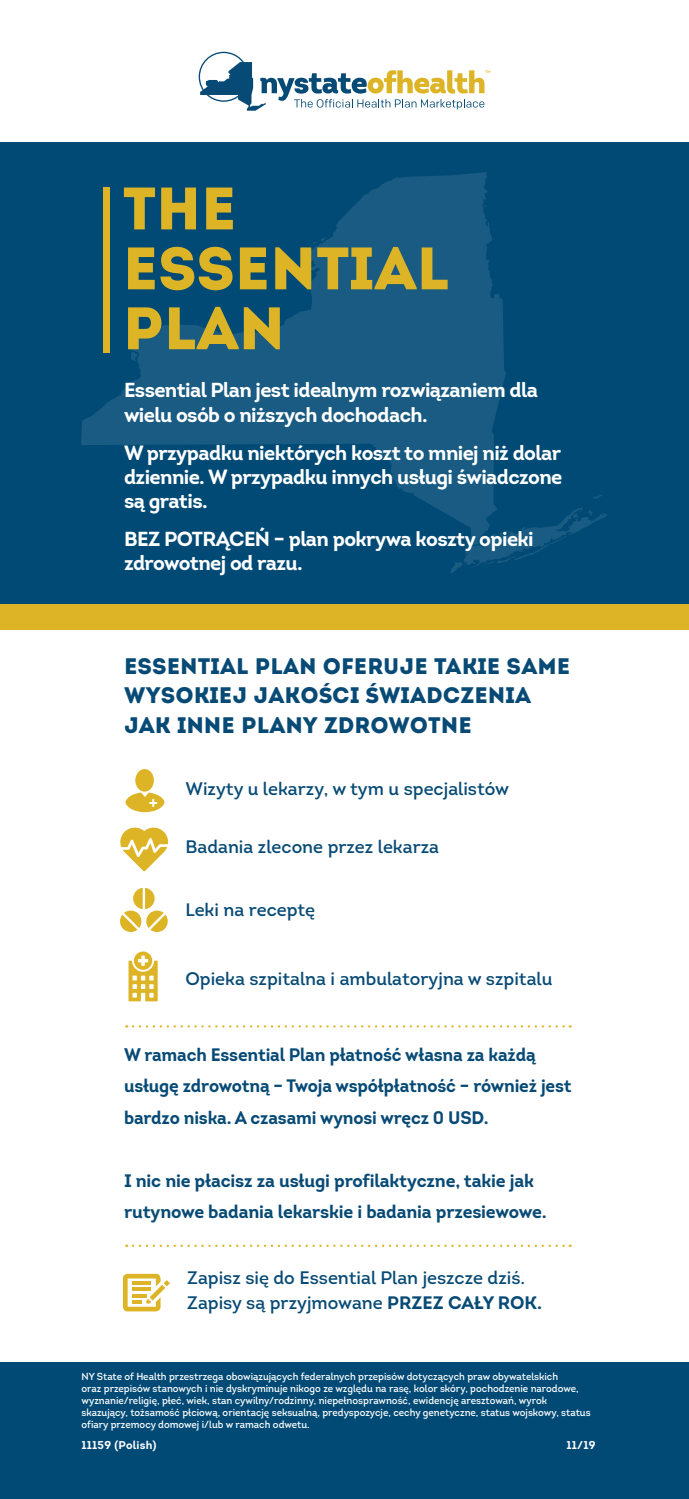
<style>
.page{position:relative;width:689px;height:1499px;background:#fff}
.page>*{position:absolute;margin:0;border:0;box-sizing:border-box;transform-origin:0 0}
.t1{font:59.85px "Intro";letter-spacing:-.01em;color:#ddb425}
.t2{font:22.5px/29.2px "Intro";color:#074a75}
.t3{font:700 20.25px/24.3px "Intro";letter-spacing:-.03em;color:#fff}
.t4{font:700 18px/31.5px "Intro";letter-spacing:-.01em;color:#074a75}
.t5{font:18px/24.8px "Intro";color:#074a75}
.t6{font:700 11.25px "Intro";letter-spacing:.02em;color:#fff}
.t7{font:10.12px/12.2px "Intro";color:#fff;scale:.96 1}
.s1{font-family:"DIN Next LT Pro";font-weight:800}
.s2{font-weight:700}
</style>
<div class="page">
<div style="left:0;top:97px;width:688px;height:515px;background:#004a75"></div>
<svg style="left:593px;top:495px;width:9px;height:3px"></svg>
<svg style="left:450px;top:507px;width:158px;height:66px"></svg>
<svg style="left:81px;top:172px;width:425px;height:382px"></svg>
<svg style="left:312px;top:236px;width:14px;height:8px"></svg>
<svg style="left:296px;top:264px;width:13px;height:15px"></svg>
<div style="left:0;top:604px;width:688px;height:26px;background:#ddb425"></div>
<div style="left:0;top:0;width:688px;height:142px;background:#fff"></div>
<svg style="left:199px;top:52px;width:291px;height:59px"></svg>
<div style="left:103px;top:187px;width:6px;height:165px;background:#ddb425"></div>
<svg style="left:125px;top:769px;width:39px;height:43px"></svg>
<svg style="left:128px;top:951px;width:30px;height:50px"></svg>
<svg style="left:133px;top:1025px;width:437px;height:2px"></svg>
<svg style="left:133px;top:1244px;width:437px;height:2px"></svg>
<svg style="left:123px;top:1273px;width:47px;height:38px"></svg>
<div style="left:0;top:1362px;width:688px;height:136px;background:#004a75"></div>
<svg style="left:120px;top:827px;width:48px;height:44px"></svg>
<svg style="left:120px;top:888px;width:48px;height:44px"></svg>
<p class="t1" style="left:123px;top:173px;width:115px">THE</p>
<p class="t1" style="left:123px;top:232px;width:328px">ESSENTIAL</p>
<p class="t1" style="left:123px;top:292px;width:164px">PLAN</p>
<p class="t3" style="left:124px;top:378px;width:415px">Essential Plan jest idealnym rozwiązaniem dla wielu osób o niższych dochodach.</p>
<p class="t3" style="left:124px;top:440px;width:440px;text-align:justify">W przypadku niektórych koszt to mniej niż dolar dziennie. W przypadku innych usługi świadczone są gratis.</p>
<p class="t3" style="left:124px;top:526px;width:411px">BEZ POTRĄCEŃ – plan pokrywa koszty opieki zdrowotnej od razu.</p>
<p class="t2" style="left:124px;top:651px;width:447px">ESSENTIAL PLAN OFERUJE TAKIE SAME<br>WYSOKIEJ JAKO<span class="s1">Ś</span>CI <span class="s1">Ś</span>WIADCZENIA<br>JAK INNE PLANY ZDROWOTNE</p>
<p class="t5" style="left:185px;top:776px;width:325px">Wizyty u lekarzy, w tym u specjalistów</p>
<p class="t5" style="left:185px;top:834px;width:255px">Badania zlecone przez lekarza</p>
<p class="t5" style="left:185px;top:897px;width:131px">Leki na receptę</p>
<p class="t5" style="left:185px;top:966px;width:368px">Opieka szpitalna i ambulatoryjna w szpitalu</p>
<p class="t4" style="left:124px;top:1038px;width:449px">W ramach Essential Plan płatność własna za każdą usługę zdrowotną – Twoja współpłatność – również jest bardzo niska. A czasami wynosi wręcz 0 USD.</p>
<p class="t4" style="left:124px;top:1164px;width:424px">I nic nie płacisz za usługi profilaktyczne, takie jak rutynowe badania lekarskie i badania przesiewowe.</p>
<p class="t5" style="left:187px;top:1265px;width:356px">Zapisz się do Essential Plan jeszcze dziś.<br>Zapisy są przyjmowane <span class="s2">PRZEZ CAŁY ROK.</span></p>
<p class="t7" style="left:81px;top:1369px;width:531px">NY State of Health przestrzega obowiązujących federalnych przepisów dotyczących praw obywatelskich<br>oraz przepisów stanowych i nie dyskryminuje nikogo ze względu na rasę, kolor skóry, pochodzenie narodowe, wyznanie/religię, płeć, wiek, stan cywilny/rodzinny, niepełnosprawność, ewidencję aresztowań, wyrok skazujący, tożsamość płciową, orientację seksualną, predyspozycje, cechy genetyczne, status wojskowy, status ofiary przemocy domowej i/lub w ramach odwetu.</p>
<p class="t6" style="left:81px;top:1438px;width:76px">11159 (Polish)</p>
<p class="t6" style="left:566px;top:1438px;width:31px">11/19</p>
</div>
